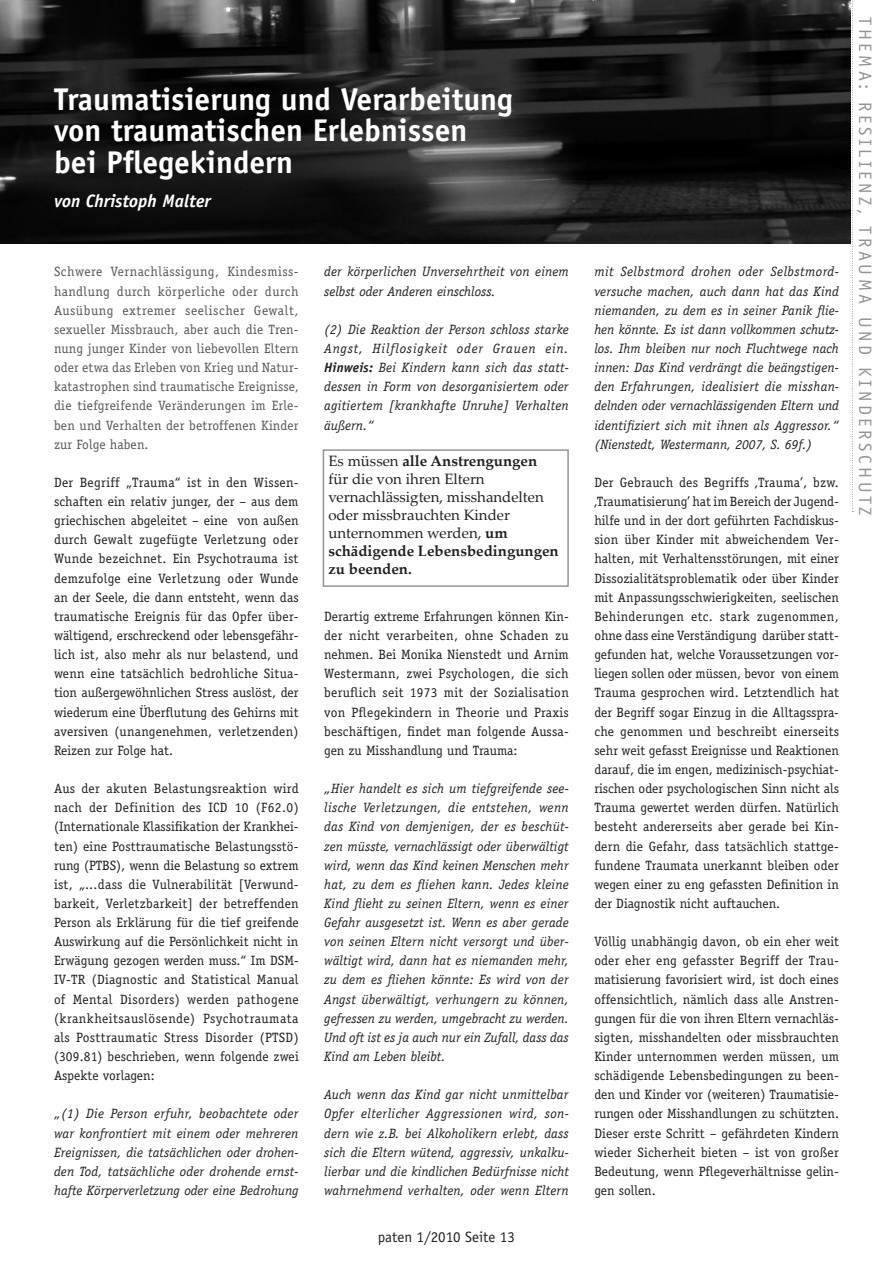
<style>
.page{position:relative;width:893px;height:1263px;background:#fff}
.page>*{position:absolute;margin:0;border:0;box-sizing:border-box;transform-origin:0 0}
.t1{font:700 31.5px/31.5px "Officina Sans";color:#fff}
.t2{font:18px "Officina Sans";letter-spacing:.2em;color:#939598}
.t3{font:italic 700 18px "Officina Sans";color:#fff}
.t4{font:15px/18px "Palatino Linotype";color:#231f20}
.t5{font:15px "Officina Sans";color:#231f20}
.t6{font:13.5px/19.2px "Officina Serif";color:#231f20;text-align:justify}
.t7{font:italic 13.5px/19.2px "Officina Serif";color:#231f20;text-align:justify}
.t8{font:13.5px/19.2px "Officina Serif";letter-spacing:.015em;color:#57585a;text-align:justify}
.s1{font-family:"Officina Sans";font-weight:700}
.s2{font-weight:700}
</style>
<div class="page">
<svg style="left:852px;top:0;width:1px;height:512px"></svg>
<img style="left:0;top:0;width:850px;height:244px">
<div style="left:323px;top:449px;width:246px;height:138px;border:2px solid #939598"></div>
<h1 class="t1" style="left:54px;top:83px;width:460px">Traumatisierung und Verarbeitung von traumatischen Erlebnissen bei Pflegekindern</h1>
<h2 class="t3" style="left:54px;top:190px;width:158px">von Christoph Malter</h2>
<p class="t8" style="left:54px;top:262px;width:246px">Schwere Vernachlässigung, Kindesmiss&shy;handlung durch körperliche oder durch Ausübung extremer seelischer Gewalt, sexueller Missbrauch, aber auch die Tren&shy;nung junger Kinder von liebevollen Eltern oder etwa das Erleben von Krieg und Natur&shy;katastrophen sind traumatische Ereignisse, die tiefgreifende Veränderungen im Erle&shy;ben und Verhalten der betroffenen Kinder zur Folge haben.</p>
<p class="t6" style="left:54px;top:473px;width:246px">Der Begriff „Trauma“ ist in den Wissen&shy;schaften ein relativ junger, der – aus dem griechischen abgeleitet – eine von außen durch Gewalt zugefügte Verletzung oder Wunde bezeichnet. Ein Psychotrauma ist demzufolge eine Verletzung oder Wunde an der Seele, die dann entsteht, wenn das traumatische Ereignis für das Opfer über&shy;wältigend, erschreckend oder lebensgefähr&shy;lich ist, also mehr als nur belastend, und wenn eine tatsächlich bedrohliche Situa&shy;tion außergewöhnlichen Stress auslöst, der wiederum eine Überflutung des Gehirns mit aversiven (unangenehmen, verletzenden)<br>Reizen zur Folge hat.</p>
<p class="t6" style="left:54px;top:779px;width:246px">Aus der akuten Belastungsreaktion wird nach der Definition des ICD 10 (F62.0) (Internationale Klassifikation der Krankhei&shy;ten) eine Posttraumatische Belastungsstö&shy;rung (PTBS), wenn die Belastung so extrem ist, „...dass die Vulnerabilität [Verwund&shy;barkeit, Verletzbarkeit] der betreffenden Person als Erklärung für die tief greifende Auswirkung auf die Persönlichkeit nicht in Erwägung gezogen werden muss.“ Im DSM-IV-TR (Diagnostic and Statistical Manual of Mental Disorders) werden pathogene (krankheitsauslösende) Psychotraumata als Posttraumatic Stress Disorder (PTSD) (309.81) beschrieben, wenn folgende zwei Aspekte vorlagen:</p>
<p class="t7" style="left:54px;top:1104px;width:246px">„(1) Die Person erfuhr, beobachtete oder war konfrontiert mit einem oder mehreren Ereignissen, die tatsächlichen oder drohen&shy;den Tod, tatsächliche oder drohende ernst&shy;hafte Körperverletzung oder eine Bedrohung</p>
<p class="t7" style="left:324px;top:262px;width:246px">der körperlichen Unversehrtheit von einem selbst oder Anderen einschloss.</p>
<p class="t7" style="left:324px;top:320px;width:246px">(2) Die Reaktion der Person schloss starke Angst, Hilflosigkeit oder Grauen ein.<br><span class="s1">Hinweis:</span> Bei Kindern kann sich das statt&shy;dessen in Form von desorganisiertem oder agitiertem [krankhafte Unruhe] Verhalten äußern.“</p>
<p class="t4" style="left:328px;top:451px;width:232px">Es müssen <span class="s2">alle Anstrengungen </span>für die von ihren Eltern vernachlässigten, misshandelten oder missbrauchten Kinder unternommen werden, <span class="s2">um schädigende Lebensbedingungen zu beenden.</span></p>
<p class="t6" style="left:324px;top:607px;width:246px">Derartig extreme Erfahrungen können Kin&shy;der nicht verarbeiten, ohne Schaden zu nehmen. Bei Monika Nienstedt und Arnim Westermann, zwei Psychologen, die sich beruflich seit 1973 mit der Sozialisation von Pflegekindern in Theorie und Praxis beschäftigen, findet man folgende Aussa&shy;gen zu Misshandlung und Trauma:</p>
<p class="t7" style="left:324px;top:779px;width:246px">„Hier handelt es sich um tiefgreifende see&shy;lische Verletzungen, die entstehen, wenn das Kind von demjenigen, der es beschüt&shy;zen müsste, vernachlässigt oder überwältigt wird, wenn das Kind keinen Menschen mehr hat, zu dem es fliehen kann. Jedes kleine Kind flieht zu seinen Eltern, wenn es einer Gefahr ausgesetzt ist. Wenn es aber gerade von seinen Eltern nicht versorgt und über&shy;wältigt wird, dann hat es niemanden mehr, zu dem es fliehen könnte: Es wird von der Angst überwältigt, verhungern zu können, gefressen zu werden, umgebracht zu werden.<br>Und oft ist es ja auch nur ein Zufall, dass das Kind am Leben bleibt.</p>
<p class="t7" style="left:324px;top:1085px;width:246px">Auch wenn das Kind gar nicht unmittelbar Opfer elterlicher Aggressionen wird, son&shy;dern wie z.B. bei Alkoholikern erlebt, dass sich die Eltern wütend, aggressiv, unkalku&shy;lierbar und die kindlichen Bedürfnisse nicht wahrnehmend verhalten, oder wenn Eltern</p>
<p class="t5" style="left:378px;top:1228px;width:139px">paten 1/2010 Seite 13</p>
<p class="t7" style="left:594px;top:262px;width:246px">mit Selbstmord drohen oder Selbstmord&shy;versuche machen, auch dann hat das Kind niemanden, zu dem es in seiner Panik flie&shy;hen könnte. Es ist dann vollkommen schutz&shy;los. Ihm bleiben nur noch Fluchtwege nach innen: Das Kind verdrängt die beängstigen&shy;den Erfahrungen, idealisiert die misshan&shy;delnden oder vernachlässigenden Eltern und identifiziert sich mit ihnen als Aggressor.“ (Nienstedt, Westermann, 2007, S. 69f.)</p>
<p class="t6" style="left:594px;top:473px;width:246px">Der Gebrauch des Begriffs ‚Trauma’, bzw. ‚Traumatisierung’ hat im Bereich der Jugend&shy;hilfe und in der dort geführten Fachdiskus&shy;sion über Kinder mit abweichendem Ver&shy;halten, mit Verhaltensstörungen, mit einer Dissozialitätsproblematik oder über Kinder mit Anpassungsschwierigkeiten, seelischen Behinderungen etc. stark zugenommen, ohne dass eine Verständigung darüber statt&shy;gefunden hat, welche Voraussetzungen vor&shy;liegen sollen oder müssen, bevor von einem Trauma gesprochen wird. Letztendlich hat der Begriff sogar Einzug in die Alltagsspra&shy;che genommen und beschreibt einerseits sehr weit gefasst Ereignisse und Reaktionen darauf, die im engen, medizinisch-psychiat&shy;rischen oder psychologischen Sinn nicht als Trauma gewertet werden dürfen. Natürlich besteht andererseits aber gerade bei Kin&shy;dern die Gefahr, dass tatsächlich stattge&shy;fundene Traumata unerkannt bleiben oder wegen einer zu eng gefassten Definition in der Diagnostik nicht auftauchen.</p>
<p class="t6" style="left:594px;top:932px;width:246px">Völlig unabhängig davon, ob ein eher weit oder eher eng gefasster Begriff der Trau&shy;matisierung favorisiert wird, ist doch eines offensichtlich, nämlich dass alle Anstren&shy;gungen für die von ihren Eltern vernachläs&shy;sigten, misshandelten oder missbrauchten Kinder unternommen werden müssen, um schädigende Lebensbedingungen zu been&shy;den und Kinder vor (weiteren) Traumatisie&shy;rungen oder Misshandlungen zu schützten.<br>Dieser erste Schritt – gefährdeten Kindern wieder Sicherheit bieten – ist von großer Bedeutung, wenn Pflegeverhältnisse gelin&shy;gen sollen.</p>
<h2 class="t2" style="left:876px;top:17px;width:500px;rotate:90deg">THEMA: RESILIENZ, TRAUMA UND KINDERSCHUTZ</h2>
</div>
